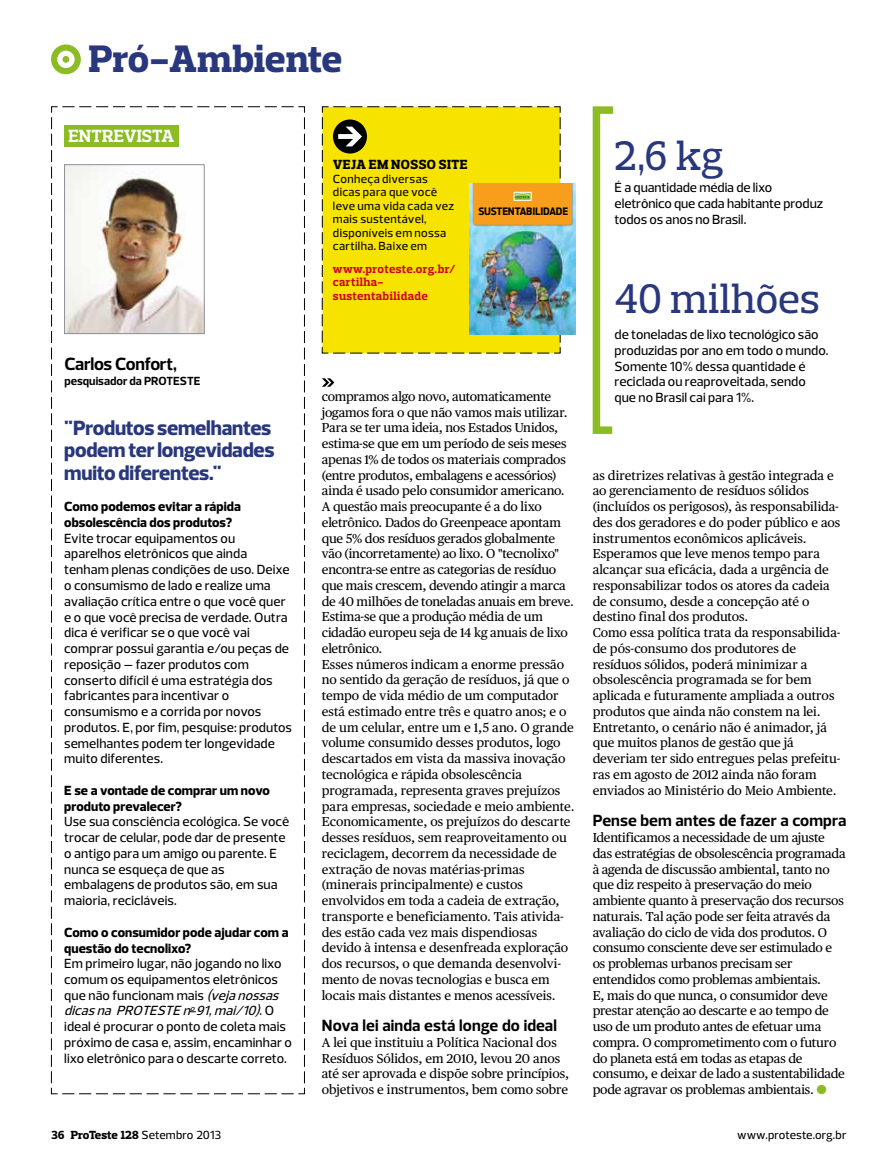
<style>
.page{position:relative;width:872px;height:1170px;background:#fff}
.page>*{position:absolute;margin:0;border:0;box-sizing:border-box;transform-origin:0 0}
.t1{font:500 42px "Prelo Slab";letter-spacing:-.01em;color:#29377d}
.t2{font:800 39px "Prelo Slab";color:#29377d}
.t3{font:800 21px/22.5px "Prelo";letter-spacing:-.015em;color:#29377d}
.t4{font:700 18px "Prelo";color:#000}
.t5{font:700 18px "Prelo Slab";letter-spacing:.005em;color:#fff}
.t6{font:700 16.5px "Prelo";color:#000}
.t7{font:500 13.5px/15.8px "Prelo";color:#000}
.t8{font:800 13.5px "Prelo Slab";letter-spacing:.035em;color:#000}
.t9{font:12.9px/15.8px "Publico Text";letter-spacing:-.01em;color:#000}
.t10{font:500 12px/13.5px "Prelo";letter-spacing:.02em;color:#000}
.t11{font:700 12px/13.5px "Prelo Slab";letter-spacing:.03em;color:#ce0021}
.t12{font:700 12px "Prelo";color:#000}
.t13{font:700 10.2px "Antenna Cond";letter-spacing:-.01em;color:#000}
.s1{font-weight:800}
.s2{font-style:italic}
.s3{color:#8bbc23}
.s4{font-family:"Prelo Slab";font-weight:800}
</style>
<div class="page">
<svg style="left:51px;top:44px;width:30px;height:30px"></svg>
<svg style="left:51px;top:106px;width:254px;height:988px"></svg>
<div style="left:64px;top:125px;width:115px;height:22px;background:#8bbc23"></div>
<img style="left:66px;top:166px;width:137px;height:166px">
<div style="left:64px;top:164px;width:141px;height:170px;border:1px solid #8d9094"></div>
<svg style="left:592px;top:106px;width:22px;height:328px"></svg>
<div style="left:321px;top:106px;width:240px;height:248px;background:#f7e300"></div>
<svg style="left:333px;top:119px;width:34px;height:34px"></svg>
<svg style="left:322px;top:378px;width:12px;height:8px"></svg>
<img style="left:469px;top:183px;width:106px;height:152px">
<div style="left:471px;top:183px;width:102px;height:44px;background:#000;opacity:.35"></div>
<img style="left:473px;top:115px;width:99px;height:227px">
<div style="left:514px;top:192px;width:17px;height:8px;border:1px solid #fff"></div>
<h2 class="t2" style="left:89px;top:35px;width:255px">PRÓ-AMBIENTE</h2>
<p class="t5" style="left:69px;top:125px;width:107px">entrevista</p>
<p class="t4" style="left:65px;top:353px;width:114px">Carlos Confort,</p>
<p class="t12" style="left:65px;top:373px;width:88px">pesquisador da PROTESTE</p>
<p class="t3" style="left:64px;top:416px;width:212px">"Produtos semelhantes podem ter longevidades muito diferentes."</p>
<p class="t7" style="left:64px;top:499px;width:229px"><span class="s1">Como podemos evitar a rápida obsolescência dos produtos?<br></span>Evite trocar equipamentos ou aparelhos eletrônicos que ainda tenham plenas condições de uso. Deixe o consumismo de lado e realize uma avaliação crítica entre o que você quer e o que você precisa de verdade. Outra dica é verificar se o que você vai comprar possui garantia e/ou peças de reposição – fazer produtos com conserto difícil é uma estratégia dos fabricantes para incentivar o consumismo e a corrida por novos produtos. E, por fim, pesquise: produtos semelhantes podem ter longevidade muito diferentes.</p>
<p class="t7" style="left:64px;top:782px;width:226px"><span class="s1">E se a vontade de comprar um novo produto prevalecer?<br></span>Use sua consciência ecológica. Se você trocar de celular, pode dar de presente o antigo para um amigo ou parente. E nunca se esqueça de que as embalagens de produtos são, em sua maioria, recicláveis.</p>
<p class="t7" style="left:64px;top:924px;width:229px"><span class="s1">Como o consumidor pode ajudar com a questão do tecnolixo?<br></span>Em primeiro lugar, não jogando no lixo comum os equipamentos eletrônicos que não funcionam mais <span class="s2">(vejanossas dicasna PROTESTEn</span><sup>o</sup><span class="s2">91,mai/10)</span>. O ideal é procurar o ponto de coleta mais próximo de casa e, assim, encaminhar o lixo eletrônico para o descarte correto.</p>
<p class="t8" style="left:333px;top:156px;width:136px">VEJA EM NOSSO SITE</p>
<p class="t10" style="left:333px;top:172px;width:123px">Conheça diversas dicas para que você leve uma vida cada vez mais sustentável, disponíveis em nossa cartilha. Baixe em</p>
<p class="t11" style="left:333px;top:262px;width:124px">www.proteste.org.br/ cartilha&shy;sustentabilidade</p>
<p class="t13" style="left:478px;top:206px;width:91px">SUSTENTABILIDADE</p>
<p class="t9" style="left:322px;top:388px;width:254px">compramos algo novo, automaticamente jogamos fora o que não vamos mais utilizar.<br>Para se ter uma ideia, nos Estados Unidos, estima-se que em um período de seis meses apenas 1% de todos os materiais comprados (entre produtos, embalagens e acessórios) ainda é usado pelo consumidor americano.<br>A questão mais preocupante é a do lixo eletrônico. Dados do Greenpeace apontam que 5% dos resíduos gerados globalmente vão (incorretamente) ao lixo. O "tecnolixo" encontra-se entre as categorias de resíduo que mais crescem, devendo atingir a marca de 40 milhões de toneladas anuais em breve.<br>Estima-se que a produção média de um cidadão europeu seja de 14 kg anuais de lixo eletrônico.<br>Esses números indicam a enorme pressão no sentido da geração de resíduos, já que o tempo de vida médio de um computador está estimado entre três e quatro anos; e o de um celular, entre um e 1,5 ano. O grande volume consumido desses produtos, logo descartados em vista da massiva inovação tecnológica e rápida obsolescência programada, representa graves prejuízos para empresas, sociedade e meio ambiente.<br>Economicamente, os prejuízos do descarte desses resíduos, sem reaproveitamento ou reciclagem, decorrem da necessidade de extração de novas matérias-primas (minerais principalmente) e custos envolvidos em toda a cadeia de extração, transporte e beneficiamento. Tais ativida&shy;des estão cada vez mais dispendiosas devido à intensa e desenfreada exploração dos recursos, o que demanda desenvolvi&shy;mento de novas tecnologias e busca em locais mais distantes e menos acessíveis.</p>
<p class="t6" style="left:322px;top:1015px;width:236px">Nova lei ainda está longe do ideal</p>
<p class="t9" style="left:322px;top:1034px;width:249px">A lei que instituiu a Política Nacional dos Resíduos Sólidos, em 2010, levou 20 anos até ser aprovada e dispõe sobre princípios, objetivos e instrumentos, bem como sobre</p>
<p class="t1" style="left:614px;top:130px;width:111px">2,6 kg</p>
<p class="t7" style="left:614px;top:180px;width:210px">É a quantidade média de lixo eletrônico que cada habitante produz todos os anos no Brasil.</p>
<p class="t1" style="left:614px;top:273px;width:207px">40 milhões</p>
<p class="t7" style="left:614px;top:327px;width:215px">de toneladas de lixo tecnológico são produzidas por ano em todo o mundo.<br>Somente 10% dessa quantidade é reciclada ou reaproveitada, sendo que no Brasil cai para 1%.</p>
<p class="t9" style="left:592px;top:467px;width:249px">as diretrizes relativas à gestão integrada e ao gerenciamento de resíduos sólidos (incluídos os perigosos), às responsabilida&shy;des dos geradores e do poder público e aos instrumentos econômicos aplicáveis.<br>Esperamos que leve menos tempo para alcançar sua eficácia, dada a urgência de responsabilizar todos os atores da cadeia de consumo, desde a concepção até o destino final dos produtos.<br>Como essa política trata da responsabilida&shy;de pós-consumo dos produtores de resíduos sólidos, poderá minimizar a obsolescência programada se for bem aplicada e futuramente ampliada a outros produtos que ainda não constem na lei.<br>Entretanto, o cenário não é animador, já que muitos planos de gestão que já deveriam ter sido entregues pelas prefeitu&shy;ras em agosto de 2012 ainda não foram enviados ao Ministério do Meio Ambiente.</p>
<p class="t6" style="left:592px;top:810px;width:255px">Pense bem antes de fazer a compra</p>
<p class="t9" style="left:592px;top:829px;width:254px">Identificamos a necessidade de um ajuste das estratégias de obsolescência programada à agenda de discussão ambiental, tanto no que diz respeito à preservação do meio ambiente quanto à preservação dos recursos naturais. Tal ação pode ser feita através da avaliação do ciclo de vida dos produtos. O consumo consciente deve ser estimulado e os problemas urbanos precisam ser entendidos como problemas ambientais.<br>E, mais do que nunca, o consumidor deve prestar atenção ao descarte e ao tempo de uso de um produto antes de efetuar uma compra. O comprometimento com o futuro do planeta está em todas as etapas de consumo, e deixar de lado a sustentabilidade pode agravar os problemas ambientais. <span class="s3">¬</span></p>
<p class="t10" style="left:51px;top:1128px;width:172px"><span class="s1">36</span> <span class="s4">PROTESTE 128</span> Setembro 2013</p>
<p class="t10" style="left:737px;top:1128px;width:111px">www.proteste.org.br</p>
</div>
